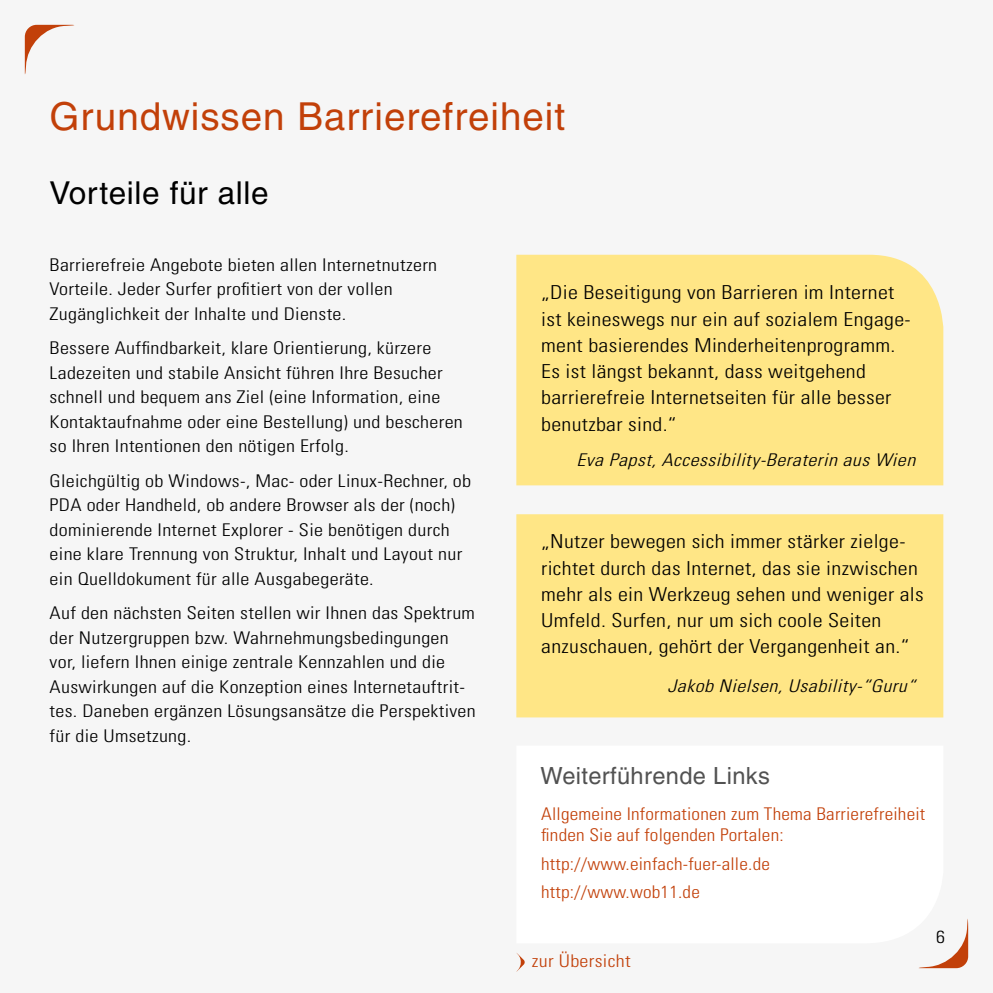
<style>
.page{position:relative;width:993px;height:993px;background:#fff}
.page>*{position:absolute;margin:0;border:0;box-sizing:border-box;transform-origin:0 0}
.t1{font:38.5px "Helvetica";letter-spacing:.025em;color:#c24009}
.t2{font:31.5px "Helvetica";letter-spacing:.02em;color:#000}
.t3{font:23.62px "Helvetica";letter-spacing:.015em;color:#525252}
.t4{font:300 condensed 19.25px/26.2px "Univers";letter-spacing:.015em;color:#000;scale:1.15 1}
.t5{font:300 condensed 17.5px/24.5px "Univers";letter-spacing:.015em;color:#000;scale:1.15 1}
.t6{font:300 condensed 17.5px/21px "Univers";letter-spacing:.01em;color:#c24009;scale:1.1 1}
.t7{font:italic 300 condensed 17.5px "Univers";letter-spacing:.025em;color:#000;scale:1.15 1}
.t8{font:300 condensed 17.5px "Univers";letter-spacing:.01em;color:#c24009;scale:1.15 1}
</style>
<div class="page">
<div style="left:0;top:0;width:992px;height:992px;background:#f6f6f6"></div>
<svg style="left:25px;top:25px;width:49px;height:49px"></svg>
<svg style="left:927px;top:930px;width:40px;height:37px"></svg>
<svg style="left:516px;top:953px;width:9px;height:18px"></svg>
<div style="left:516px;top:255px;width:427px;height:230px;background:#ffe686"></div>
<div style="left:516px;top:514px;width:427px;height:203px;background:#ffe686"></div>
<h1 class="t1" style="left:50px;top:94px;width:516px">Grundwissen Barrierefreiheit</h1>
<h2 class="t2" style="left:50px;top:175px;width:220px">Vorteile für alle</h2>
<p class="t5" style="left:50px;top:252px;width:338px">Barrierefreie Angebote bieten allen Internetnutzern<br>Vorteile. Jeder Surfer profitiert von der vollen<br>Zugänglichkeit der Inhalte und Dienste.</p>
<p class="t5" style="left:50px;top:335px;width:361px">Bessere Auffindbarkeit, klare Orientierung, kürzere Ladezeiten und stabile Ansicht führen Ihre Besucher schnell und bequem ans Ziel (eine Information, eine Kontaktaufnahme oder eine Bestellung) und bescheren so Ihren Intentionen den nötigen Erfolg.</p>
<p class="t5" style="left:50px;top:468px;width:368px">Gleichgültig ob Windows-, Mac- oder Linux-Rechner, ob PDA oder Handheld, ob andere Browser als der (noch) dominierende Internet Explorer - Sie benötigen durch eine klare Trennung von Struktur, Inhalt und Layout nur ein Quelldokument für alle Ausgabegeräte.</p>
<p class="t5" style="left:50px;top:600px;width:372px">Auf den nächsten Seiten stellen wir Ihnen das Spektrum der Nutzergruppen bzw. Wahrnehmungsbedingungen vor, liefern Ihnen einige zentrale Kennzahlen und die Auswirkungen auf die Konzeption eines Internetauftrit&shy;tes. Daneben ergänzen Lösungsansätze die Perspektiven für die Umsetzung.</p>
<p class="t4" style="left:541px;top:279px;width:323px">„Die Beseitigung von Barrieren im Internet ist keineswegs nur ein auf sozialem Engage&shy;ment basierendes Minderheitenprogramm.<br>Es ist längst bekannt, dass weitgehend barrierefreie Internetseiten für alle besser benutzbar sind.“</p>
<p class="t7" style="left:576px;top:449px;width:296px">Eva Papst, Accessibility-Beraterin aus Wien</p>
<p class="t4" style="left:541px;top:528px;width:334px">„Nutzer bewegen sich immer stärker zielge&shy;richtet durch das Internet, das sie inzwischen mehr als ein Werkzeug sehen und weniger als Umfeld. Surfen, nur um sich coole Seiten anzuschauen, gehört der Vergangenheit an.“</p>
<p class="t7" style="left:667px;top:675px;width:217px">Jakob Nielsen, Usability-“Guru“</p>
<h3 class="t3" style="left:540px;top:761px;width:231px">Weiterführende Links</h3>
<p class="t6" style="left:541px;top:803px;width:350px">Allgemeine Informationen zum Thema Barrierefreiheit finden Sie auf folgenden Portalen:</p>
<p class="t6" style="left:541px;top:848px;width:209px;line-height:28.5px">http://www.einfach-fuer-alle.de http://www.wob11.de</p>
<p class="t8" style="left:532px;top:949px;width:87px">zur Übersicht</p>
<p class="t5" style="left:935px;top:923px;width:9px">6</p>
</div>
